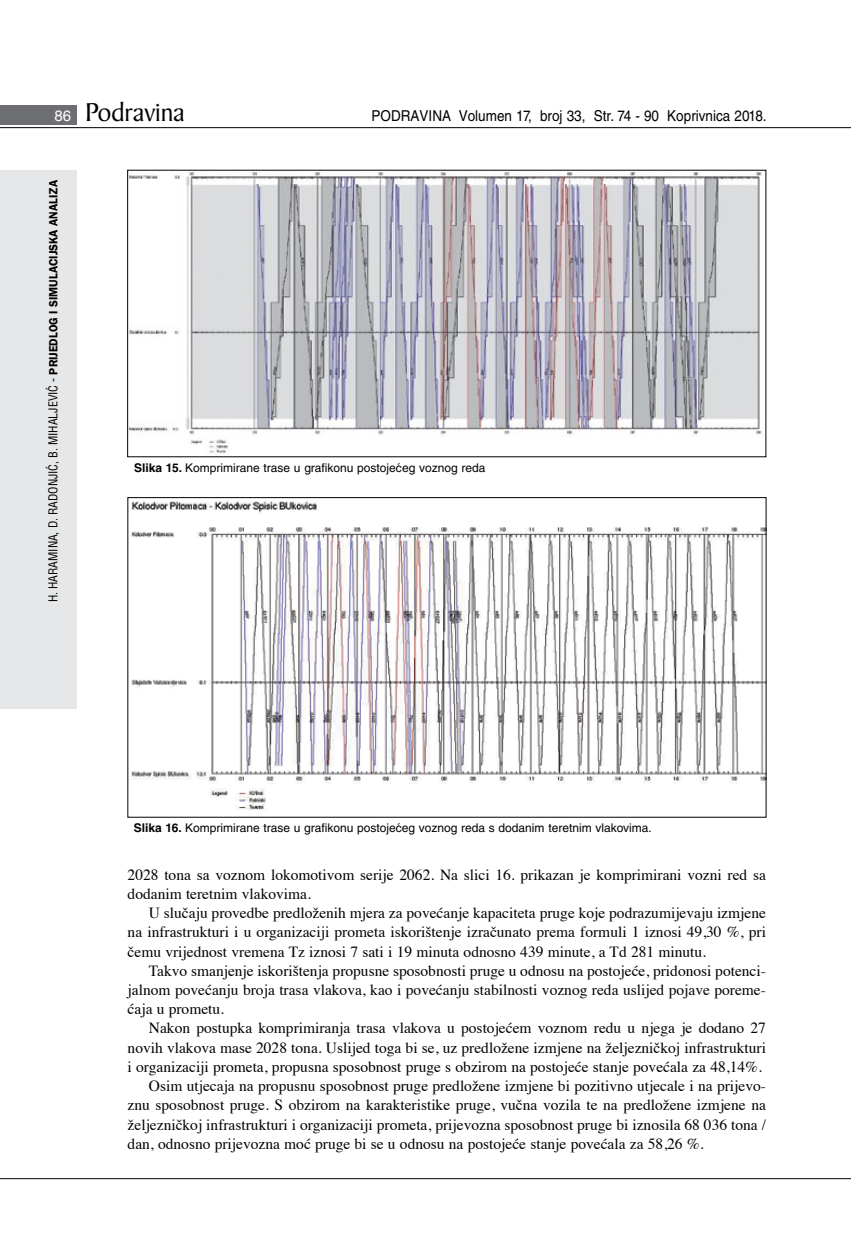
<style>
.page{position:relative;width:851px;height:1234px;background:#fff}
.page>*{position:absolute;margin:0;border:0;box-sizing:border-box;transform-origin:0 0}
.t1{font:27.6px "Baker Signet BT";color:#000}
.t2{font:15.45px/19.2px "Times";color:#000;text-align:justify}
.t3{font:15px "Helvetica LT Skin 29";color:#000;scale:.9 1}
.t4{font:12px "Helvetica LT Skin 29";color:#000}
.t5{font:condensed 12px "Helvetica LT Skin 29";letter-spacing:-.005em;color:#000}
.s1{font-family:"Helvetica LT Skin 29";font-size:15px;color:#fff}
.s2{font-family:"ITC Franklin Gothic Skin 29";font-weight:600;font-stretch:normal}
.s3{font-weight:700}
</style>
<div class="page">
<div style="left:0;top:170px;width:77px;height:538px;background:#e6e7e8"></div>
<div style="left:0;top:105px;width:77px;height:19px;background:#6d6e71"></div>
<hr style="left:0;top:127px;width:850px;height:1px;background:#000">
<hr style="left:0;top:1177px;width:850px;height:1px;background:#000">
<img style="left:129px;top:172px;width:633px;height:281px">
<img style="left:131px;top:501px;width:633px;height:309px">
<h1 class="t1" style="left:55px;top:95px;width:131px"><span class="s1">86</span> Podravina</h1>
<p class="t3" style="left:371px;top:107px;width:440px">PODRAVINA Volumen 17, broj 33, Str. 74 - 90 Koprivnica 2018.</p>
<p class="t5" style="left:46px;top:602px;width:423px;rotate:-90deg">H. HARAMINA, D. RADONJIĆ, B. MIHALJEVIĆ - <span class="s2">PRIJEDLOG I SIMULACIJSKA ANALIZA</span></p>
<p class="t4" style="left:134px;top:460px;width:353px"><span class="s3">Slika 15.</span> Komprimirane trase u grafikonu postojećeg voznog reda</p>
<p class="t4" style="left:134px;top:821px;width:519px"><span class="s3">Slika 16.</span> Komprimirane trase u grafikonu postojećeg voznog reda s dodanim teretnim vlakovima.</p>
<p class="t2" style="left:128px;top:863px;width:639px">2028 tona sa voznom lokomotivom serije 2062. Na slici 16. prikazan je komprimirani vozni red sa dodanim teretnim vlakovima.</p>
<p class="t2" style="left:128px;top:901px;width:639px;text-indent:21px">U slučaju provedbe predloženih mjera za povećanje kapaciteta pruge koje podrazumijevaju izmjene na infrastrukturi i u organizaciji prometa iskorištenje izračunato prema formuli 1 iznosi 49,30 %, pri čemu vrijednost vremena Tz iznosi 7 sati i 19 minuta odnosno 439 minute, a Td 281 minutu.</p>
<p class="t2" style="left:128px;top:959px;width:639px;text-indent:21px">Takvo smanjenje iskorištenja propusne sposobnosti pruge u odnosu na postojeće, pridonosi potenci&shy;jalnom povećanju broja trasa vlakova, kao i povećanju stabilnosti voznog reda uslijed pojave poreme&shy;ćaja u prometu.</p>
<p class="t2" style="left:149px;top:1017px;width:618px">Nakon postupka komprimiranja trasa vlakova u postojećem voznom redu u njega je dodano 27</p>
<p class="t2" style="left:128px;top:1036px;width:639px">novih vlakova mase 2028 tona. Uslijed toga bi se, uz predložene izmjene na željezničkoj infrastrukturi</p>
<p class="t2" style="left:128px;top:1055px;width:635px">i organizaciji prometa, propusna sposobnost pruge s obzirom na postojeće stanje povećala za 48,14%.</p>
<p class="t2" style="left:149px;top:1074px;width:618px">Osim utjecaja na propusnu sposobnost pruge predložene izmjene bi pozitivno utjecale i na prijevo-</p>
<p class="t2" style="left:128px;top:1093px;width:639px">znu sposobnost pruge. S obzirom na karakteristike pruge, vučna vozila te na predložene izmjene na</p>
<p class="t2" style="left:128px;top:1113px;width:639px">željezničkoj infrastrukturi i organizaciji prometa, prijevozna sposobnost pruge bi iznosila 68 036 tona /</p>
<p class="t2" style="left:128px;top:1132px;width:577px">dan, odnosno prijevozna moć pruge bi se u odnosu na postojeće stanje povećala za 58,26 %.</p>
</div>
